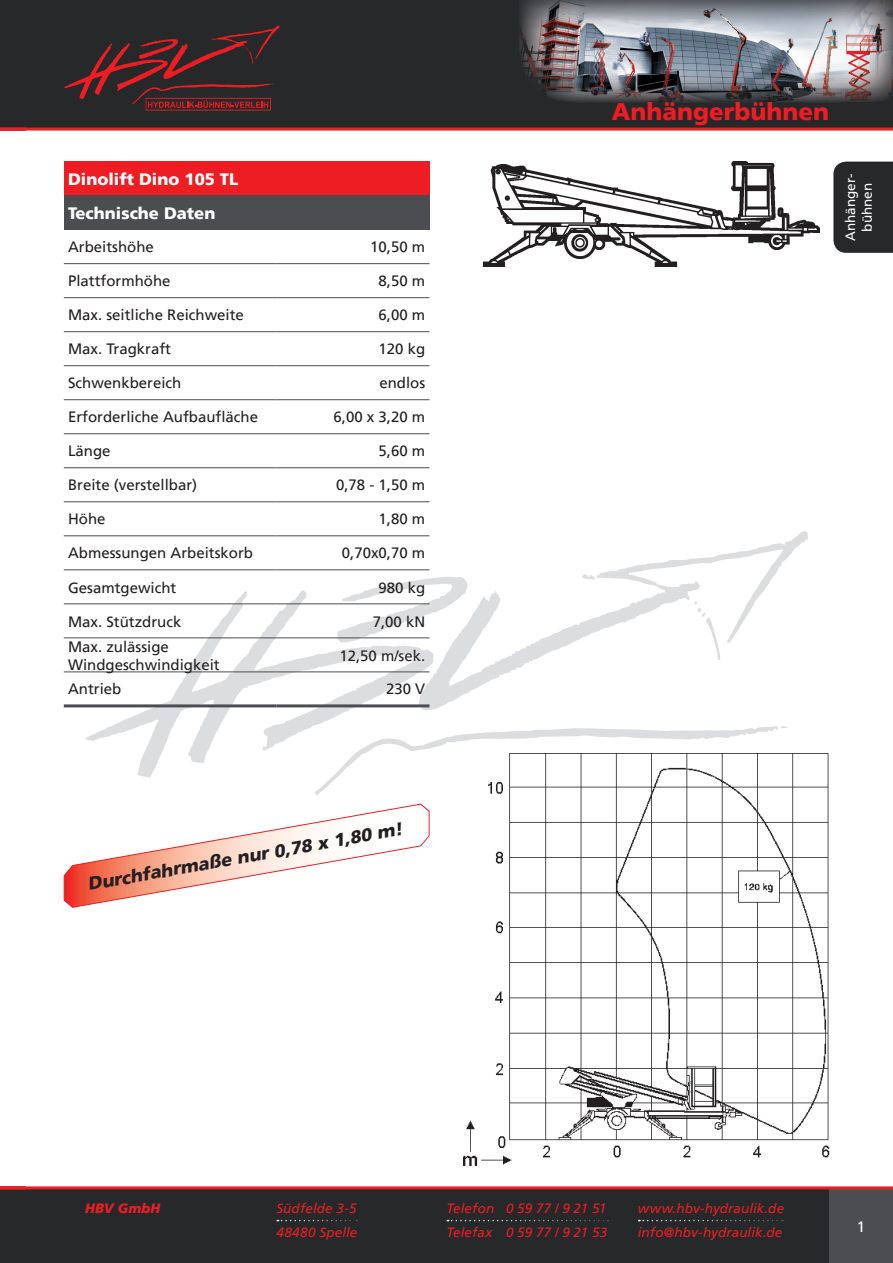
<style>
.page{position:relative;width:893px;height:1263px;background:#fff}
.page>*{position:absolute;margin:0;border:0;box-sizing:border-box;transform-origin:0 0}
.t1{font:900 24px "Frutiger LT";color:#ee1d23}
.t2{font:italic 900 18px "Frutiger LT";color:#231f20}
.t3{font:900 16.5px/34px "Frutiger LT";color:#fff}
.t4{font:15px/18px "Frutiger LT";color:#231f20}
.t5{font:15px "Frutiger LT";color:#fff}
.t6{font:italic 13.5px/24px "Frutiger LT";letter-spacing:.005em;color:#ee1d23}
.t7{font:13.5px/16.5px "Frutiger LT";color:#fff;text-align:center}
.t8{font:italic 900 13.5px "Frutiger LT";letter-spacing:.01em;color:#ee1d23}
</style>
<div class="page">
<div style="left:833px;top:162px;width:60px;height:91px;background:#26282a"></div>
<div style="left:0;top:1189px;width:829px;height:74px;background:#26282a"></div>
<div style="left:829px;top:1189px;width:64px;height:74px;background:#4b4d50"></div>
<div style="left:0;top:0;width:893px;height:128px;background:#26282a"></div>
<img style="left:519px;top:0;width:374px;height:102px">
<svg style="left:64px;top:26px;width:215px;height:85px"></svg>
<hr style="left:0;top:1186px;width:893px;height:3px;background:#ee1d23">
<svg style="left:370px;top:580px;width:48px;height:10px"></svg>
<svg style="left:418px;top:531px;width:390px;height:178px"></svg>
<svg style="left:314px;top:726px;width:474px;height:69px"></svg>
<svg style="left:85px;top:590px;width:349px;height:187px"></svg>
<svg style="left:277px;top:1220px;width:80px;height:1px"></svg>
<svg style="left:447px;top:1220px;width:161px;height:1px"></svg>
<svg style="left:639px;top:1220px;width:144px;height:1px"></svg>
<hr style="left:0;top:128px;width:893px;height:3px;background:#ee1d23">
<div style="left:64px;top:162px;width:365px;height:34px;background:#ee1d23"></div>
<div style="left:64px;top:196px;width:365px;height:34px;background:#4b4d50"></div>
<hr style="left:64px;top:297px;width:212px;height:1px;background:#4b4d50">
<hr style="left:276px;top:297px;width:153px;height:1px;background:#4b4d50">
<hr style="left:64px;top:263px;width:212px;height:1px;background:#4b4d50">
<hr style="left:276px;top:263px;width:153px;height:1px;background:#4b4d50">
<hr style="left:64px;top:331px;width:212px;height:1px;background:#4b4d50">
<hr style="left:276px;top:331px;width:153px;height:1px;background:#4b4d50">
<hr style="left:64px;top:365px;width:212px;height:1px;background:#4b4d50">
<hr style="left:276px;top:365px;width:153px;height:1px;background:#4b4d50">
<hr style="left:64px;top:399px;width:212px;height:1px;background:#4b4d50">
<hr style="left:276px;top:399px;width:153px;height:1px;background:#4b4d50">
<hr style="left:64px;top:433px;width:212px;height:1px;background:#4b4d50">
<hr style="left:276px;top:433px;width:153px;height:1px;background:#4b4d50">
<hr style="left:64px;top:467px;width:212px;height:1px;background:#4b4d50">
<hr style="left:276px;top:467px;width:153px;height:1px;background:#4b4d50">
<hr style="left:64px;top:501px;width:212px;height:1px;background:#4b4d50">
<hr style="left:276px;top:501px;width:153px;height:1px;background:#4b4d50">
<hr style="left:64px;top:535px;width:212px;height:1px;background:#4b4d50">
<hr style="left:276px;top:535px;width:153px;height:1px;background:#4b4d50">
<hr style="left:64px;top:569px;width:212px;height:1px;background:#4b4d50">
<hr style="left:276px;top:569px;width:153px;height:1px;background:#4b4d50">
<hr style="left:64px;top:603px;width:212px;height:1px;background:#4b4d50">
<hr style="left:276px;top:603px;width:153px;height:1px;background:#4b4d50">
<hr style="left:64px;top:637px;width:212px;height:1px;background:#4b4d50">
<hr style="left:276px;top:637px;width:153px;height:1px;background:#4b4d50">
<hr style="left:64px;top:671px;width:212px;height:1px;background:#4b4d50">
<hr style="left:276px;top:671px;width:153px;height:1px;background:#4b4d50">
<hr style="left:64px;top:704px;width:212px;height:3px;background:#4b4d50">
<hr style="left:276px;top:704px;width:153px;height:3px;background:#4b4d50">
<img style="left:463px;top:753px;width:366px;height:412px">
<img style="left:482px;top:162px;width:338px;height:104px">
<svg style="left:63px;top:803px;width:367px;height:105px"></svg>
<p class="t3" style="left:68px;top:162px;width:172px">Dinolift Dino 105 TL<br>Technische Daten</p>
<p class="t4" style="left:68px;top:238px;width:87px">Arbeitshöhe</p>
<p class="t4" style="left:370px;top:238px;width:57px">10,50 m</p>
<p class="t4" style="left:68px;top:272px;width:104px">Plattformhöhe</p>
<p class="t4" style="left:379px;top:272px;width:48px">8,50 m</p>
<p class="t4" style="left:68px;top:306px;width:177px">Max. seitliche Reichweite</p>
<p class="t4" style="left:379px;top:306px;width:48px">6,00 m</p>
<p class="t4" style="left:68px;top:340px;width:105px">Max. Tragkraft</p>
<p class="t4" style="left:379px;top:340px;width:48px">120 kg</p>
<p class="t4" style="left:68px;top:374px;width:115px">Schwenkbereich</p>
<p class="t4" style="left:379px;top:374px;width:47px">endlos</p>
<p class="t4" style="left:68px;top:408px;width:192px">Erforderliche Aufbaufläche</p>
<p class="t4" style="left:333px;top:408px;width:93px">6,00 x 3,20 m</p>
<p class="t4" style="left:68px;top:442px;width:44px">Länge</p>
<p class="t4" style="left:379px;top:442px;width:48px">5,60 m</p>
<p class="t4" style="left:68px;top:476px;width:131px">Breite (verstellbar)</p>
<p class="t4" style="left:336px;top:476px;width:91px">0,78 - 1,50 m</p>
<p class="t4" style="left:68px;top:510px;width:39px">Höhe</p>
<p class="t4" style="left:379px;top:510px;width:48px">1,80 m</p>
<p class="t4" style="left:68px;top:544px;width:187px">Abmessungen Arbeitskorb</p>
<p class="t4" style="left:342px;top:544px;width:85px">0,70x0,70 m</p>
<p class="t4" style="left:68px;top:578px;width:110px">Gesamtgewicht</p>
<p class="t4" style="left:379px;top:578px;width:48px">980 kg</p>
<p class="t4" style="left:68px;top:612px;width:115px">Max. Stützdruck</p>
<p class="t4" style="left:373px;top:612px;width:54px">7,00 kN</p>
<p class="t4" style="left:68px;top:637px;width:153px">Max. zulässige<br>Windgeschwindigkeit</p>
<p class="t4" style="left:339px;top:646px;width:87px">12,50 m/sek.</p>
<p class="t4" style="left:68px;top:680px;width:55px">Antrieb</p>
<p class="t4" style="left:386px;top:680px;width:41px">230 V</p>
<p class="t2" style="left:86px;top:873px;width:321px;rotate:-10deg">Durchfahrmaße nur 0,78 x 1,80 m!</p>
<h1 class="t1" style="left:612px;top:97px;width:219px">Anhängerbühnen</h1>
<p class="t7" style="left:842px;top:241px;width:69px;rotate:-90deg">Anhänger&shy;bühnen</p>
<p class="t6" style="left:276px;top:1196px;width:83px">Südfelde 3-5<br>48480 Spelle</p>
<p class="t6" style="left:446px;top:1196px;width:162px">Telefon 0 59 77 / 9 21 51<br>Telefax 0 59 77 / 9 21 53</p>
<p class="t8" style="left:85px;top:1200px;width:77px">HBV GmbH</p>
<p class="t6" style="left:638px;top:1196px;width:148px">www.hbv-hydraulik.de info@hbv-hydraulik.de</p>
<p class="t5" style="left:857px;top:1218px;width:10px">1</p>
</div>
